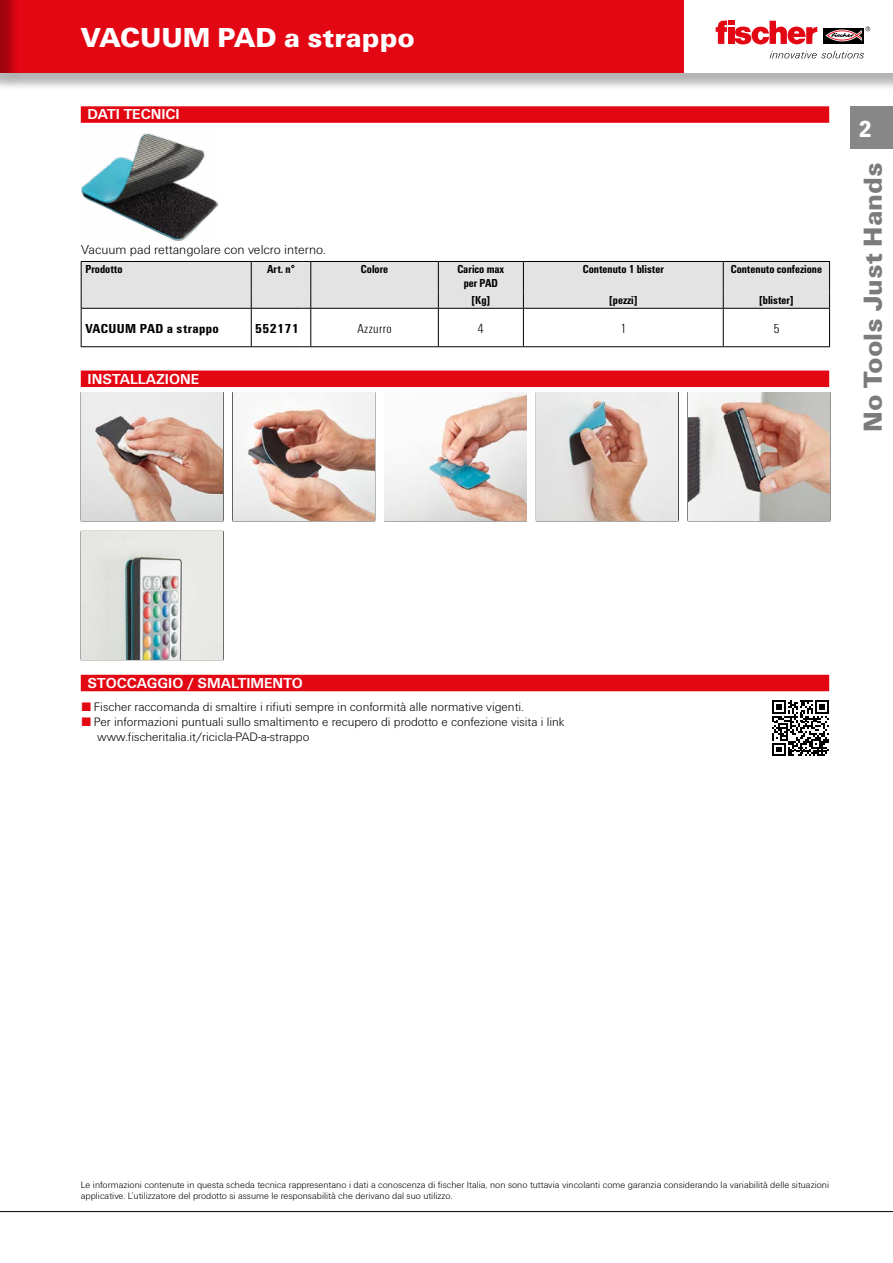
<style>
.page{position:relative;width:893px;height:1263px;background:#fff}
.page>*{position:absolute;margin:0;border:0;box-sizing:border-box;transform-origin:0 0}
.t1{font:900 28.5px "Fi We";color:#fff}
.t2{font:900 27px "Fi We";color:#7c7b7b}
.t3{font:900 24px "Fi We";color:#fff;scale:.88 1}
.t4{font:700 15px "Fi We";color:#fff}
.t5{font:300 13.5px "Fi We";color:#000}
.t6{font:700 condensed 13.5px "Fi We";letter-spacing:.025em;color:#000;scale:1.1 1}
.t7{font:300 condensed 13.5px "Fi We";letter-spacing:.025em;color:#000;scale:1.1 1}
.t8{font:300 12.75px/15px "Fi We";color:#000}
.t9{font:700 condensed 12px/14.4px "Fi We";color:#000;text-align:center}
.t10{font:300 9.75px/11.7px "Fi We";color:#000}
.s1{color:#e30613}
</style>
<div class="page">
<hr style="left:0;top:1211px;width:893px;height:1px;background:#000">
<div style="left:3px;top:0;width:890px;height:91px;background:#000;opacity:.3"></div>
<div style="left:0;top:0;width:893px;height:72px;background:#e30613"></div>
<div style="left:0;top:0;width:18px;height:91px;background:#000;opacity:.29"></div>
<hr style="left:0;top:0;width:1px;height:72px;background:#e30613">
<div style="left:685px;top:0;width:208px;height:72px;background:#fff"></div>
<div style="left:850px;top:106px;width:43px;height:43px;background:#878787"></div>
<div style="left:824px;top:28px;width:40px;height:16px;background:#000"></div>
<svg style="left:825px;top:26px;width:45px;height:15px"></svg>
<svg style="left:716px;top:20px;width:101px;height:24px"></svg>
<svg style="left:770px;top:51px;width:94px;height:7px"></svg>
<div style="left:81px;top:106px;width:748px;height:17px;background:#e30613"></div>
<div style="left:81px;top:370px;width:748px;height:17px;background:#e30613"></div>
<div style="left:81px;top:675px;width:748px;height:16px;background:#e30613"></div>
<svg style="left:81px;top:261px;width:749px;height:86px"></svg>
<hr style="left:311px;top:346px;width:127px;height:1px;background:#000">
<hr style="left:438px;top:346px;width:85px;height:1px;background:#000">
<hr style="left:523px;top:346px;width:200px;height:1px;background:#000">
<hr style="left:723px;top:346px;width:107px;height:1px;background:#000">
<img style="left:81px;top:134px;width:136px;height:106px">
<hr style="left:536px;top:392px;width:143px;height:1px;background:#000">
<hr style="left:536px;top:393px;width:1px;height:127px;background:#000">
<hr style="left:678px;top:393px;width:1px;height:127px;background:#000">
<hr style="left:536px;top:520px;width:143px;height:1px;background:#000">
<hr style="left:688px;top:392px;width:142px;height:1px;background:#000">
<hr style="left:829px;top:393px;width:1px;height:127px;background:#000">
<hr style="left:688px;top:520px;width:142px;height:1px;background:#000">
<hr style="left:81px;top:392px;width:142px;height:1px;background:#000">
<hr style="left:81px;top:393px;width:1px;height:127px;background:#000">
<hr style="left:223px;top:393px;width:1px;height:127px;background:#000">
<hr style="left:81px;top:520px;width:142px;height:1px;background:#000">
<hr style="left:232px;top:392px;width:143px;height:1px;background:#000">
<hr style="left:232px;top:393px;width:1px;height:127px;background:#000">
<hr style="left:374px;top:393px;width:1px;height:127px;background:#000">
<hr style="left:232px;top:520px;width:143px;height:1px;background:#000">
<hr style="left:384px;top:392px;width:143px;height:1px;background:#000">
<hr style="left:384px;top:393px;width:1px;height:127px;background:#000">
<hr style="left:526px;top:393px;width:1px;height:127px;background:#000">
<hr style="left:384px;top:520px;width:143px;height:1px;background:#000">
<img style="left:82px;top:393px;width:141px;height:127px">
<img style="left:233px;top:393px;width:141px;height:127px">
<img style="left:385px;top:393px;width:141px;height:127px">
<img style="left:537px;top:393px;width:141px;height:127px">
<img style="left:688px;top:393px;width:141px;height:127px">
<hr style="left:223px;top:532px;width:1px;height:127px;background:#000">
<hr style="left:81px;top:531px;width:142px;height:1px;background:#000">
<hr style="left:81px;top:532px;width:1px;height:127px;background:#000">
<hr style="left:81px;top:659px;width:142px;height:1px;background:#000">
<img style="left:82px;top:532px;width:141px;height:127px">
<svg style="left:772px;top:700px;width:56px;height:56px"></svg>
<h1 class="t1" style="left:81px;top:21px;width:336px">VACUUM PAD a strappo</h1>
<h3 class="t4" style="left:88px;top:106px;width:94px">DATI TECNICI</h3>
<h3 class="t5" style="left:81px;top:242px;width:246px">Vacuum pad rettangolare con velcro interno.</h3>
<p class="t9" style="left:85px;top:261px;width:39px">Prodotto</p>
<p class="t9" style="left:267px;top:261px;width:29px">Art. n°</p>
<p class="t9" style="left:361px;top:261px;width:29px">Colore</p>
<p class="t9" style="left:457px;top:261px;width:48px">Carico max per PAD</p>
<p class="t9" style="left:583px;top:261px;width:82px">Contenuto 1 blister</p>
<p class="t9" style="left:731px;top:261px;width:93px">Contenuto confezione</p>
<p class="t9" style="left:471px;top:293px;width:20px">[Kg]</p>
<p class="t9" style="left:609px;top:293px;width:30px">[pezzi]</p>
<p class="t9" style="left:759px;top:293px;width:36px">[blister]</p>
<h3 class="t6" style="left:85px;top:320px;width:123px">VACUUM PAD a strappo</h3>
<h3 class="t6" style="left:255px;top:320px;width:41px">552171</h3>
<h3 class="t7" style="left:357px;top:321px;width:33px">Azzurro</h3>
<h3 class="t7" style="left:478px;top:321px;width:7px">4</h3>
<h3 class="t7" style="left:620px;top:321px;width:7px">1</h3>
<h3 class="t7" style="left:773px;top:321px;width:7px">5</h3>
<h3 class="t4" style="left:88px;top:370px;width:113px">INSTALLAZIONE</h3>
<h3 class="t3" style="left:859px;top:115px;width:16px">2</h3>
<h2 class="t2" style="left:857px;top:432px;width:271px;rotate:-90deg">No Tools Just Hands</h2>
<h3 class="t4" style="left:88px;top:674px;width:217px">STOCCAGGIO / SMALTIMENTO</h3>
<h3 class="t8" style="left:82px;top:700px;width:443px"><span class="s1">■</span> Fischer raccomanda di smaltire i rifiuti sempre in conformità alle normative vigenti.</h3>
<h3 class="t8" style="left:97px;top:715px;width:469px;text-indent:-15px"><span class="s1">■</span> Per informazioni puntuali sullo smaltimento e recupero di prodotto e confezione visita i link www.fischeritalia.it/ricicla-PAD-a-strappo</h3>
<p class="t10" style="left:81px;top:1178px;width:750px">Le informazioni contenute in questa scheda tecnica rappresentano i dati a conoscenza di fischer Italia, non sono tuttavia vincolanti come garanzia considerando la variabilità delle situazioni applicative. L’utilizzatore del prodotto si assume le responsabilità che derivano dal suo utilizzo.</p>
</div>
